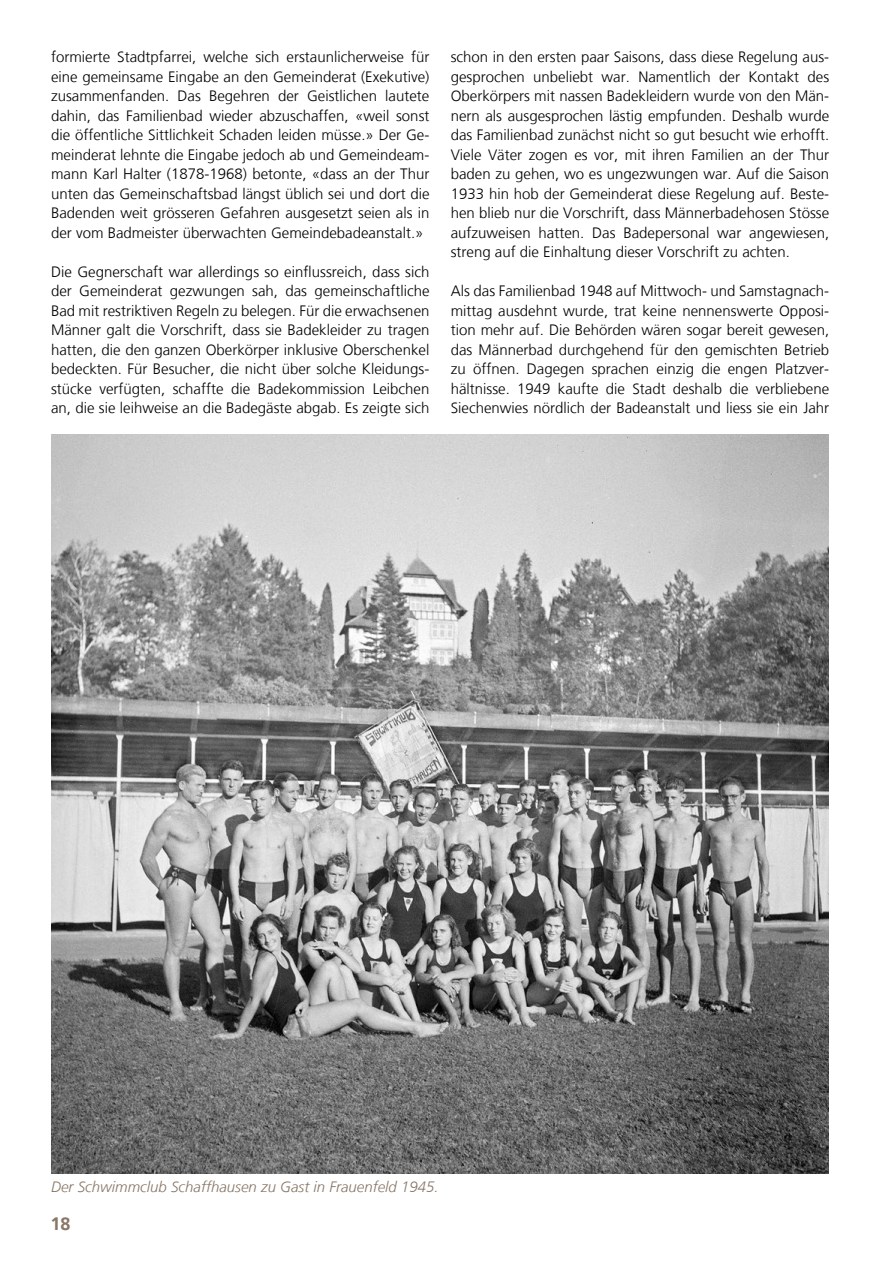
<style>
.page{position:relative;width:893px;height:1263px;background:#fff}
.page>*{position:absolute;margin:0;border:0;box-sizing:border-box;transform-origin:0 0}
.t1{font:700 18px "Frutiger LT";color:#887767}
.t2{font:300 15px/19.5px "Frutiger LT";color:#000;text-align:justify}
.t3{font:italic 300 15px "Frutiger LT";color:#887767}
</style>
<div class="page">
<img style="left:51px;top:435px;width:778px;height:739px">
<p class="t2" style="left:51px;top:48px;width:380px">formierte Stadtpfarrei, welche sich erstaunlicherweise für eine gemeinsame Eingabe an den Gemeinderat (Exekutive) zusammenfanden. Das Begehren der Geistlichen lautete dahin, das Familienbad wieder abzuschaffen, «weil sonst die öffentliche Sittlichkeit Schaden leiden müsse.» Der Ge&shy;meinderat lehnte die Eingabe jedoch ab und Gemeindeam&shy;mann Karl Halter (1878-1968) betonte, «dass an der Thur unten das Gemeinschaftsbad längst üblich sei und dort die Badenden weit grösseren Gefahren ausgesetzt seien als in der vom Badmeister überwachten Gemeindebadeanstalt.»</p>
<p class="t2" style="left:51px;top:262px;width:380px">Die Gegnerschaft war allerdings so einflussreich, dass sich der Gemeinderat gezwungen sah, das gemeinschaftliche Bad mit restriktiven Regeln zu belegen. Für die erwachsenen Männer galt die Vorschrift, dass sie Badekleider zu tragen hatten, die den ganzen Oberkörper inklusive Oberschenkel bedeckten. Für Besucher, die nicht über solche Kleidungs&shy;stücke verfügten, schaffte die Badekommission Leibchen an, die sie leihweise an die Badegäste abgab. Es zeigte sich</p>
<p class="t2" style="left:451px;top:48px;width:380px">schon in den ersten paar Saisons, dass diese Regelung aus&shy;gesprochen unbeliebt war. Namentlich der Kontakt des Oberkörpers mit nassen Badekleidern wurde von den Män&shy;nern als ausgesprochen lästig empfunden. Deshalb wurde das Familienbad zunächst nicht so gut besucht wie erhofft.<br>Viele Väter zogen es vor, mit ihren Familien an der Thur baden zu gehen, wo es ungezwungen war. Auf die Saison 1933 hin hob der Gemeinderat diese Regelung auf. Beste&shy;hen blieb nur die Vorschrift, dass Männerbadehosen Stösse aufzuweisen hatten. Das Badepersonal war angewiesen, streng auf die Einhaltung dieser Vorschrift zu achten.</p>
<p class="t2" style="left:451px;top:282px;width:380px">Als das Familienbad 1948 auf Mittwoch- und Samstagnach&shy;mittag ausdehnt wurde, trat keine nennenswerte Opposi&shy;tion mehr auf. Die Behörden wären sogar bereit gewesen, das Männerbad durchgehend für den gemischten Betrieb zu öffnen. Dagegen sprachen einzig die engen Platzver&shy;hältnisse. 1949 kaufte die Stadt deshalb die verbliebene Siechenwies nördlich der Badeanstalt und liess sie ein Jahr</p>
<p class="t3" style="left:51px;top:1178px;width:389px">Der Schwimmclub Schaffhausen zu Gast in Frauenfeld 1945.</p>
<p class="t1" style="left:51px;top:1213px;width:22px">18</p>
</div>
